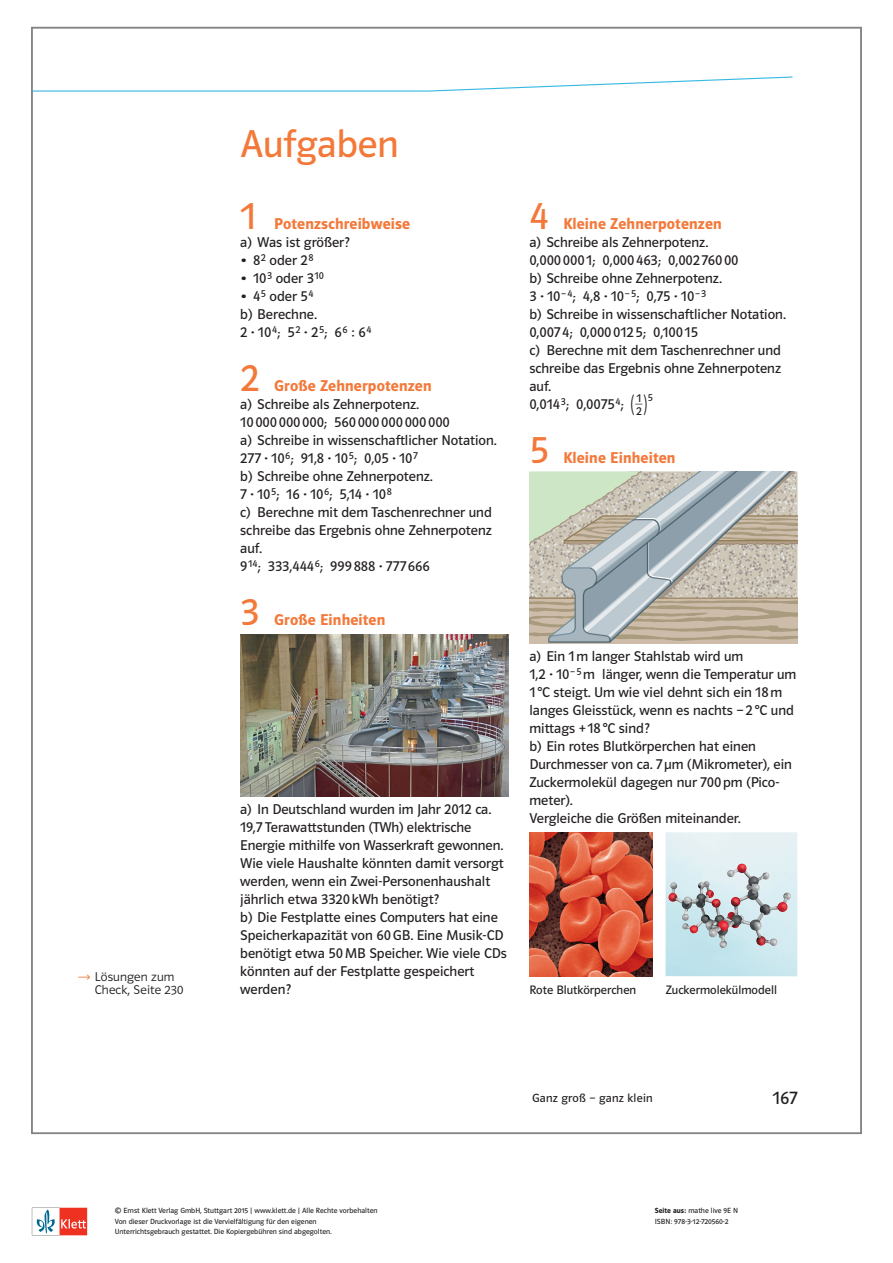
<style>
.page{position:relative;width:893px;height:1263px;background:#fff}
.page>*{position:absolute;margin:0;border:0;box-sizing:border-box;transform-origin:0 0}
.t1{font:39px "Polo MA11 K Buch";color:#f3793b}
.t2{font:37.95px "Polo MA11 K Buch";color:#f3793b}
.t3{font:18px "Polo MA11 K Buch";color:#231f20}
.t4{font:15.75px "Polo MA11 K Hfett";letter-spacing:.01em;color:#f3793b}
.t5{font:14.25px/18px "Polo MA11 K Buch";color:#231f20}
.t6{font:12.75px/13.5px "Polo ST11 K Leicht";letter-spacing:.01em;color:#231f20}
.t7{font:12.3px "Polo MA11 K Buch";color:#231f20}
.t8{font:12px "Polo MA11 K Buch";letter-spacing:.02em;color:#231f20}
.t9{font:11.4px "Polo MA11 K Buch";color:#231f20}
.t10{font:10.05px "Polo MA11 K Buch";color:#231f20}
.t11{font:7.5px/10.1px "Polo ST11 K Buch";color:#231f20}
.s1{font-size:24.45px}
.s2{font-family:"Polo ST11 K Hfett"}
</style>
<div class="page">
<svg style="left:32px;top:1208px;width:55px;height:27px"></svg>
<img style="left:240px;top:634px;width:268px;height:162px">
<svg style="left:529px;top:471px;width:268px;height:172px"></svg>
<img style="left:529px;top:832px;width:124px;height:144px">
<img style="left:665px;top:859px;width:127px;height:100px">
<svg style="left:34px;top:76px;width:759px;height:16px"></svg>
<p class="t6" style="left:95px;top:970px;width:90px">Lösungen zum<br>Check, Seite 230</p>
<h1 class="t1" style="left:240px;top:123px;width:160px">Aufgaben</h1>
<h2 class="t2" style="left:240px;top:196px;width:18px">1</h2>
<p class="t4" style="left:274px;top:215px;width:137px">Potenzschreibweise</p>
<p class="t5" style="left:240px;top:234px;width:111px">a) Was ist größer?</p>
<p class="t5" style="left:240px;top:252px;width:75px">• 8<sup>2</sup> oder 2<sup>8</sup></p>
<p class="t5" style="left:240px;top:270px;width:85px">• 10<sup>3</sup> oder 3<sup>10</sup></p>
<p class="t5" style="left:240px;top:288px;width:133px">• 4<sup>5</sup> oder 5<sup>4<br></sup>b) Berechne.<br>2· 10<sup>4</sup>; 5<sup>2</sup>· 2<sup>5</sup>; 6<sup>6</sup> : 6<sup>4</sup></p>
<h2 class="t2" style="left:240px;top:358px;width:21px">2</h2>
<p class="t4" style="left:274px;top:377px;width:159px">Große Zehnerpotenzen</p>
<p class="t5" style="left:240px;top:396px;width:258px">a) Schreibe als Zehnerpotenz.<br>10000000000; 560000000000000<br>a) Schreibe in wissenschaftlicher Notation.<br>277· 10<sup>6</sup>; 91,8· 10<sup>5</sup>; 0,05· 10<sup>7<br></sup>b) Schreibe ohne Zehnerpotenz.<br>7· 10<sup>5</sup>; 16· 10<sup>6</sup>; 5,14· 10<sup>8<br></sup>c) Berechne mit dem Taschenrechner und schreibe das Ergebnis ohne Zehnerpotenz auf.<br>9<sup>14</sup>; 333,444<sup>6</sup>; 999888·777666</p>
<h2 class="t2" style="left:240px;top:592px;width:21px">3</h2>
<p class="t4" style="left:274px;top:611px;width:113px">Große Einheiten</p>
<p class="t5" style="left:240px;top:801px;width:268px">a) In Deutschland wurden im Jahr 2012 ca.<br>19,7 Terawattstunden (TWh) elektrische Energie mithilfe von Wasserkraft gewonnen.<br>Wie viele Haushalte könnten damit versorgt werden, wenn ein Zwei-Personenhaushalt jährlich etwa 3320kWh benötigt?<br>b) Die Festplatte eines Computers hat eine Speicherkapazität von 60GB. Eine Musik-CD benötigt etwa 50MB Speicher. Wie viele CDs könnten auf der Festplatte gespeichert werden?</p>
<h2 class="t2" style="left:529px;top:196px;width:21px">4</h2>
<p class="t4" style="left:563px;top:215px;width:160px">Kleine Zehnerpotenzen</p>
<p class="t5" style="left:529px;top:234px;width:258px">a) Schreibe als Zehnerpotenz.<br>0,0000001; 0,000463; 0,00276000<br>b) Schreibe ohne Zehnerpotenz.<br>3· 10<sup>–4</sup>; 4,8· 10<sup>–5</sup>; 0,75· 10<sup>–3<br></sup>b) Schreibe in wissenschaftlicher Notation.<br>0,0074; 0,0000125; 0,10015<br>c) Berechne mit dem Taschenrechner und schreibe das Ergebnis ohne Zehnerpotenz auf.<br>0,014<sup>3</sup>; 0,0075<sup>4</sup>; <span class="s1">(</span> <sup>_1</sup></p>
<p class="t9" style="left:636px;top:405px;width:13px">2<sup>)</sup></p>
<p class="t10" style="left:648px;top:392px;width:7px">5</p>
<h2 class="t2" style="left:529px;top:430px;width:21px">5</h2>
<p class="t4" style="left:563px;top:449px;width:114px">Kleine Einheiten</p>
<p class="t5" style="left:529px;top:648px;width:268px">a) Ein 1m langer Stahlstab wird um<br>1,2 · 10<sup>–5</sup> m länger, wenn die Temperatur um 1 °C steigt. Um wie viel dehnt sich ein 18m langes Gleisstück, wenn es nachts –2°C und mittags +18°C sind?<br>b) Ein rotes Blutkörperchen hat einen Durchmesser von ca. 7μm (Mikrometer), ein Zuckermolekül dagegen nur 700pm (Pico&shy;meter).<br>Vergleiche die Größen miteinander.</p>
<p class="t7" style="left:529px;top:984px;width:108px">Rote Blutkörperchen</p>
<p class="t7" style="left:666px;top:984px;width:113px">Zuckermolekülmodell</p>
<p class="t8" style="left:532px;top:1092px;width:122px">Ganz groß – ganz klein</p>
<p class="t3" style="left:772px;top:1088px;width:27px">167</p>
<p class="t11" style="left:115px;top:1206px;width:264px">© Ernst Klett Verlag GmbH, Stuttgart 2015 | www.klett.de | Alle Rechte vorbehalten<br>Von dieser Druckvorlage ist die Vervielfältigung für den eigenen<br>Unterrichtsgebrauch gestattet. Die Kopiergebühren sind abgegolten.</p>
<p class="t11" style="left:655px;top:1206px;width:85px"><span class="s2">Seite aus:</span> mathe live 9E N<br>ISBN: 978-3-12-720560-2</p>
</div>
